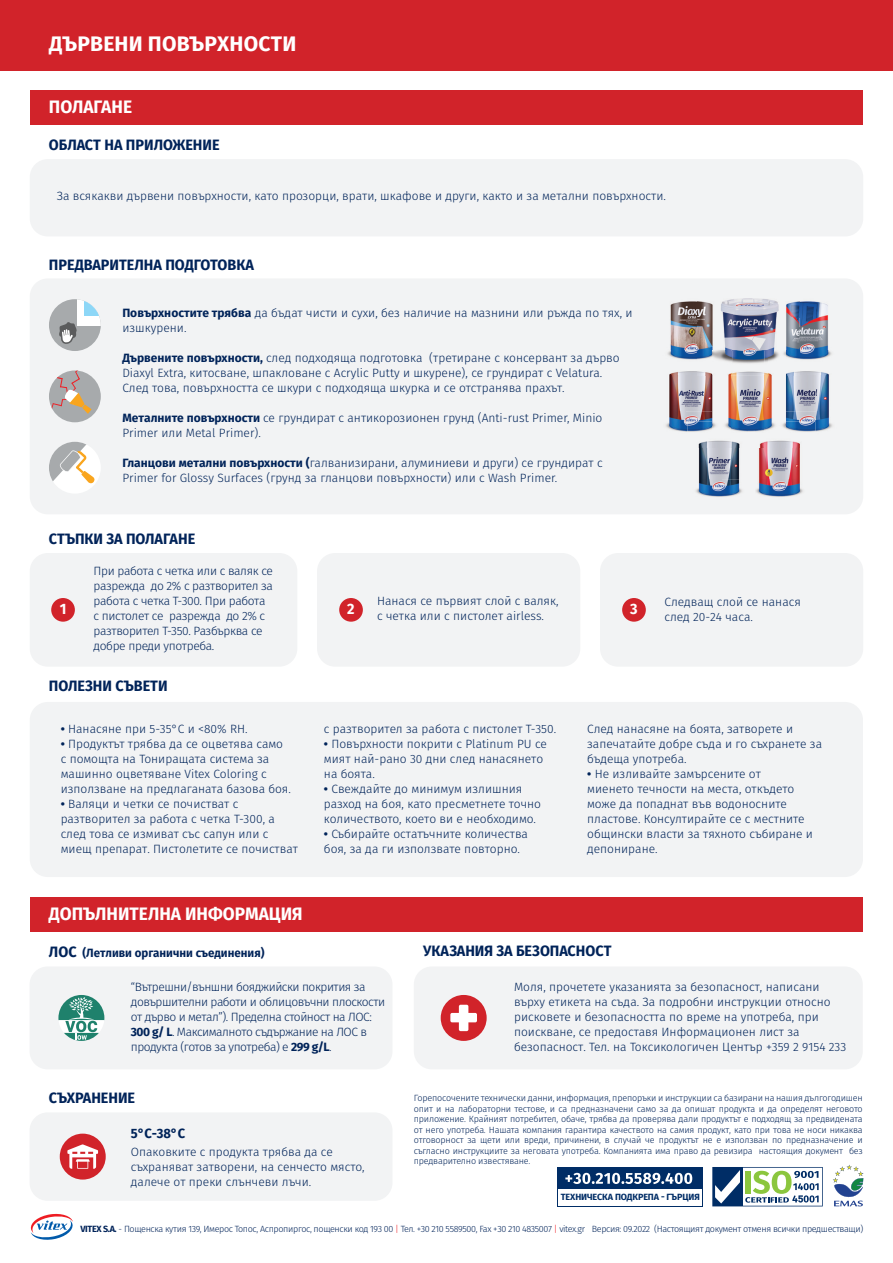
<style>
.page{position:relative;width:893px;height:1263px;background:#fff}
.page>*{position:absolute;margin:0;border:0;box-sizing:border-box;transform-origin:0 0}
.t1{font:700 21px "Fira Sans";letter-spacing:.01em;color:#fff}
.t2{font:700 18px "Fira Sans";color:#fff;scale:.96 1}
.t3{font:700 15px "Fira Sans";color:#002359;scale:.96 1}
.t4{font:700 15px "Fira Sans";color:#fff;scale:.96 1}
.t5{font:700 13.5px "Fira Sans";color:#002359;scale:.96 1}
.t6{font:300 12px/15px "Fira Sans";color:#002359}
.t7{font:300 12px/15px "Fira Sans";letter-spacing:-.04em;color:#002359}
.t8{font:300 12px/15px "Fira Sans";letter-spacing:-.03em;color:#002359}
.t9{font:700 12px "Fira Sans";color:#002359;scale:.96 1}
.t10{font:300 9px/10.5px "Fira Sans";letter-spacing:-.04em;color:#002359;text-align:justify}
.t11{font:700 9px "Fira Sans";letter-spacing:-.01em;color:#002d66}
.s1{font-weight:700}
.s2{font-size:15px}
.s3{color:#ee1d23}
</style>
<div class="page">
<div style="left:30px;top:90px;width:833px;height:34px;background:#d1232a"></div>
<div style="left:30px;top:159px;width:833px;height:77px;background:#f2f3f4;border-radius:18px"></div>
<div style="left:30px;top:278px;width:833px;height:236px;background:#f2f3f4;border-radius:18px"></div>
<div style="left:30px;top:702px;width:833px;height:175px;background:#f2f3f4;border-radius:18px"></div>
<div style="left:30px;top:553px;width:267px;height:114px;background:#f2f3f4;border-radius:18px"></div>
<div style="left:317px;top:553px;width:263px;height:114px;background:#f2f3f4;border-radius:18px"></div>
<div style="left:600px;top:553px;width:263px;height:114px;background:#f2f3f4;border-radius:18px"></div>
<div style="left:51px;top:598px;width:24px;height:24px;background:#d1232a;border-radius:50%"></div>
<div style="left:339px;top:598px;width:24px;height:24px;background:#d1232a;border-radius:50%"></div>
<div style="left:622px;top:598px;width:24px;height:24px;background:#d1232a;border-radius:50%"></div>
<div style="left:0;top:0;width:893px;height:70px;background:#d1232a"></div>
<svg style="left:49px;top:442px;width:51px;height:51px"></svg>
<div style="left:49px;top:299px;width:52px;height:52px;background:#a7aaac;border-radius:26px"></div>
<div style="left:77px;top:299px;width:24px;height:27px;background:#fff"></div>
<svg style="left:85px;top:299px;width:16px;height:17px"></svg>
<svg style="left:59px;top:322px;width:18px;height:22px"></svg>
<div style="left:49px;top:370px;width:52px;height:52px;background:#a7aaac;border-radius:26px"></div>
<svg style="left:50px;top:370px;width:42px;height:44px"></svg>
<img style="left:697px;top:298px;width:102px;height:52px">
<img style="left:666px;top:375px;width:47px;height:57px">
<img style="left:786px;top:375px;width:47px;height:57px">
<svg style="left:786px;top:375px;width:13px;height:1px"></svg>
<img style="left:730px;top:350px;width:34px;height:72px">
<img style="left:728px;top:376px;width:2px;height:46px">
<svg style="left:697px;top:375px;width:33px;height:1px"></svg>
<img style="left:764px;top:350px;width:8px;height:72px">
<img style="left:768px;top:298px;width:60px;height:30px">
<img style="left:799px;top:328px;width:9px;height:22px">
<img style="left:808px;top:328px;width:21px;height:22px">
<img style="left:768px;top:350px;width:64px;height:25px">
<img style="left:670px;top:298px;width:62px;height:30px">
<img style="left:670px;top:328px;width:22px;height:22px">
<img style="left:692px;top:328px;width:5px;height:22px">
<img style="left:667px;top:350px;width:65px;height:25px">
<img style="left:687px;top:422px;width:61px;height:58px">
<img style="left:696px;top:480px;width:107px;height:17px">
<img style="left:755px;top:422px;width:60px;height:58px">
<img style="left:748px;top:422px;width:7px;height:75px">
<div style="left:30px;top:897px;width:833px;height:34px;background:#d1232a"></div>
<div style="left:30px;top:966px;width:362px;height:103px;background:#f2f3f4;border-radius:18px"></div>
<div style="left:414px;top:966px;width:449px;height:103px;background:#f2f3f4;border-radius:18px"></div>
<svg style="left:58px;top:995px;width:46px;height:46px"></svg>
<div style="left:30px;top:1112px;width:362px;height:89px;background:#f2f3f4;border-radius:18px"></div>
<svg style="left:30px;top:1213px;width:43px;height:27px"></svg>
<div style="left:60px;top:1133px;width:46px;height:46px;background:#d1232a;border-radius:50%"></div>
<svg style="left:67px;top:1144px;width:31px;height:25px"></svg>
<div style="left:441px;top:995px;width:46px;height:46px;background:#d1232a;border-radius:50%"></div>
<svg style="left:450px;top:1005px;width:27px;height:26px"></svg>
<svg style="left:833px;top:1165px;width:30px;height:41px"></svg>
<svg style="left:712px;top:1167px;width:111px;height:39px"></svg>
<div style="left:557px;top:1167px;width:145px;height:39px;background:#002d66"></div>
<div style="left:558px;top:1189px;width:143px;height:16px;background:#fff"></div>
<svg style="left:565px;top:1173px;width:127px;height:11px"></svg>
<h1 class="t1" style="left:49px;top:29px;width:249px">ДЪРВЕНИ ПОВЪРХНОСТИ</h1>
<h2 class="t2" style="left:49px;top:94px;width:88px">ПОЛАГАНЕ</h2>
<p class="t3" style="left:49px;top:134px;width:179px">ОБЛАСТ НА ПРИЛОЖЕНИЕ</p>
<p class="t6" style="left:57px;top:190px;width:611px">За всякакви дървени повърхности, като прозорци, врати, шкафове и други, както и за метални повърхности.</p>
<p class="t3" style="left:49px;top:254px;width:215px">ПРЕДВАРИТЕЛНА ПОДГОТОВКА</p>
<p class="t6" style="left:122px;top:306px;width:512px"><span class="s1">Повърхностите трябва</span> да бъдат чисти и сухи, без наличие на мазнини или ръжда по тях, и изшкурени.</p>
<p class="t6" style="left:122px;top:351px;width:499px"><span class="s1">Дървените повърхности,</span> след подходяща подготовка (третиране с консервант за дърво<br>Diaxyl Extra, китосване, шпакловане с Acrylic Putty и шкурене), се грундират с Velatura.<br>След това, повърхността се шкури с подходяща шкурка и се отстранява прахът.</p>
<p class="t6" style="left:122px;top:411px;width:482px"><span class="s1">Металните повърхности</span> се грундират с антикорозионен грунд (Anti-rust Primer, Minio<br>Primer или Metal Primer).</p>
<p class="t6" style="left:122px;top:456px;width:482px"><span class="s1">Гланцови метални повърхности (</span>галванизирани, алуминиеви и други) се грундират с<br>Primer for Glossy Surfaces (грунд за гланцови повърхности) или с Wash Primer.</p>
<p class="t3" style="left:49px;top:528px;width:154px">СТЪПКИ ЗА ПОЛАГАНЕ</p>
<p class="t8" style="left:94px;top:564px;width:181px">При работа с четка или с валяк се разрежда до 2% с разтворител за работа с четка Т-300. При работа с пистолет се разрежда до 2% с разтворител Т-350. Разбърква се добре преди употреба.</p>
<p class="t6" style="left:377px;top:594px;width:183px">Нанася се първият слой с валяк, с четка или с пистолет airless.</p>
<p class="t6" style="left:664px;top:595px;width:138px">Следващ слой се нанася след 20-24 часа.</p>
<p class="t4" style="left:60px;top:598px;width:8px">1</p>
<p class="t4" style="left:347px;top:598px;width:9px">2</p>
<p class="t4" style="left:630px;top:598px;width:9px">3</p>
<p class="t3" style="left:49px;top:675px;width:125px">ПОЛЕЗНИ СЪВЕТИ</p>
<p class="t6" style="left:61px;top:722px;width:188px"><span class="s1">•</span> Нанасяне при 5-35°C и &lt;80% RH.</p>
<p class="t6" style="left:61px;top:737px;width:232px"><span class="s1">•</span> Продуктът трябва да се оцветява само с помощта на Тониращата система за машинно оцветяване Vitex Coloring с използване на предлаганата базова боя.</p>
<p class="t6" style="left:61px;top:797px;width:239px"><span class="s1">•</span> Валяци и четки се почистват с разтворител за работа с четка Т-300, а след това се измиват със сапун или с миещ препарат. Пистолетите се почистват</p>
<h2 class="t2" style="left:49px;top:901px;width:266px">ДОПЪЛНИТЕЛНА ИНФОРМАЦИЯ</h2>
<p class="t6" style="left:324px;top:722px;width:234px">с разтворител за работа с пистолет Т-350.</p>
<p class="t6" style="left:324px;top:737px;width:225px"><span class="s1">•</span> Повърхности покрити с Platinum PU се мият най-рано 30 дни след нанасянето на боята.</p>
<p class="t6" style="left:324px;top:782px;width:219px"><span class="s1">•</span> Свеждайте до минимум излишния разход на боя, като пресметнете точно количеството, което ви е необходимо.</p>
<p class="t6" style="left:324px;top:827px;width:206px"><span class="s1">•</span> Събирайте остатъчните количества боя, за да ги използвате повторно.</p>
<p class="t6" style="left:587px;top:722px;width:236px">След нанасяне на боята, затворете и запечатайте добре съда и го съхранете за бъдеща употреба.</p>
<p class="t6" style="left:587px;top:767px;width:227px"><span class="s1">•</span> Не изливайте замърсените от<br>миенето течности на места, откъдето може да попаднат във водоносните пластове. Консултирайте се с местните общински власти за тяхното събиране и депониране.</p>
<p class="t9" style="left:49px;top:945px;width:226px"><span class="s2">ЛОС</span> (Летливи органични съединения)</p>
<p class="t3" style="left:423px;top:940px;width:197px">УКАЗАНИЯ ЗА БЕЗОПАСНОСТ</p>
<p class="t7" style="left:131px;top:980px;width:256px">“Вътрешни/външни бояджийски покрития за довършителни работи и облицовъчни плоскости от дърво и метал”). Пределна стойност на ЛОС:<br><span class="s1">300 g/ L</span>. Максималното съдържание на ЛОС в продукта (готов за употреба) е <span class="s1">299 g/L</span>.</p>
<p class="t6" style="left:514px;top:980px;width:334px">Моля, прочетете указанията за безопасност, написани върху етикета на съда. За подробни инструкции относно рисковете и безопасността по време на употреба, при поискване, се предоставя Информационен лист за безопасност. Тел. на Токсикологичен Център +359 2 9154 233</p>
<p class="t3" style="left:49px;top:1087px;width:91px">СЪХРАНЕНИЕ</p>
<p class="t10" style="left:414px;top:1093px;width:450px">Горепосочените технически данни, информация, препоръки и инструкции са базирани на нашия дългогодишен опит и на лабораторни тестове, и са предназначени само за да опишат продукта и да определят неговото приложение. Крайният потребител, обаче, трябва да проверява дали продуктът е подходящ за предвидената от него употреба. Нашата компания гарантира качеството на самия продукт, като при това не носи никаква отговорност за щети или вреди, причинени, в случай че продуктът не е използван по предназначение и съгласно инструкциите за неговата употреба. Компанията има право да ревизира настоящия документ без предварително известяване.</p>
<p class="t11" style="left:561px;top:1191px;width:141px">ТЕХНИЧЕСКА ПОДКРЕПА - ГЪРЦИЯ</p>
<p class="t5" style="left:131px;top:1123px;width:58px">5°C-38°C</p>
<p class="t6" style="left:131px;top:1145px;width:235px">Опаковките с продукта трябва да се съхраняват затворени, на сенчесто място, далече от преки слънчеви лъчи.</p>
<p class="t10" style="left:81px;top:1225px;width:784px"><span class="s1">VITEX S.A.</span> - Пощенска кутия 139, Имерос Топос, Аспропиргос, пощенски код 193 00 <span class="s3">|</span> Тел. +30 210 5589500, Fax +30 210 4835007 <span class="s3">|</span> vitex.gr Версия: 09.2022 (Настоящият документ отменя всички предшестващи)</p>
</div>
